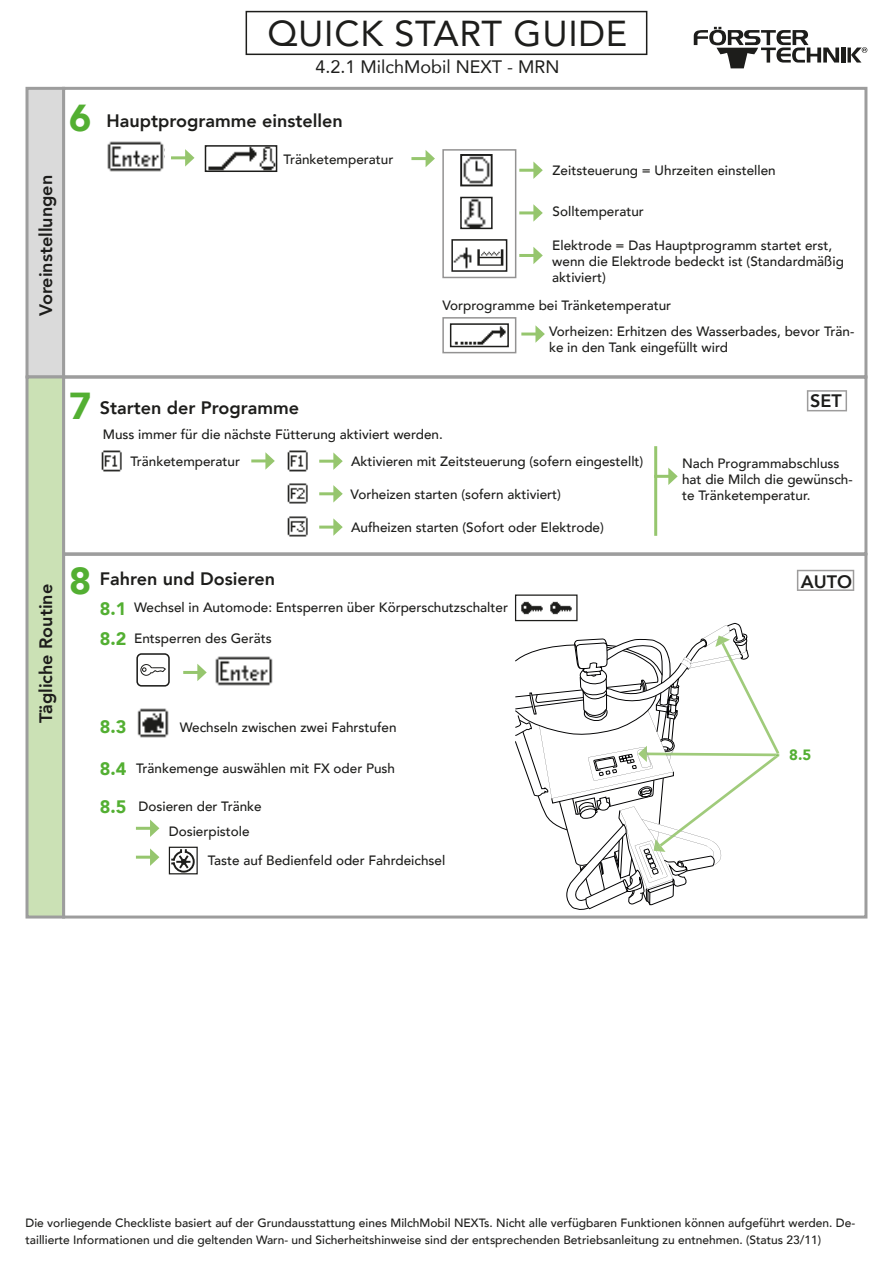
<style>
.page{position:relative;width:893px;height:1263px;background:#fff}
.page>*{position:absolute;margin:0;border:0;box-sizing:border-box;transform-origin:0 0}
.t1{font:900 37.5px "Avenir LT Com";color:#53af32}
.t2{font:36px "Avenir LT Com";letter-spacing:.02em;color:#1d1d1b}
.t3{font:800 18px "Avenir LT Com";color:#1d1d1b}
.t4{font:18px "Avenir LT Com";color:#1d1d1b}
.t5{font:900 18px/30.3px "Avenir LT Com";color:#53af32}
.t6{font:900 14.85px "Avenir LT Com";color:#53af32}
.t7{font:500 13.5px/16.2px "Avenir LT Com";color:#1d1d1b}
.t8{font:500 12px/16.5px "Avenir LT Com";color:#1d1d1b}
</style>
<div class="page">
<hr style="left:841px;top:48px;width:4px;height:15px;background:#1d1d1b">
<svg style="left:694px;top:27px;width:145px;height:41px"></svg>
<svg style="left:847px;top:47px;width:20px;height:16px"></svg>
<div style="left:246px;top:11px;width:401px;height:44px;border:2px solid #1d1d1b"></div>
<div style="left:62px;top:87px;width:805px;height:291px;border:3px solid #9d9d9d"></div>
<div style="left:62px;top:375px;width:805px;height:180px;border:3px solid #9d9d9d"></div>
<div style="left:62px;top:553px;width:805px;height:365px;border:3px solid #9d9d9d"></div>
<div style="left:26px;top:87px;width:39px;height:291px;background:#dadada;border:3px solid #9d9d9d"></div>
<div style="left:26px;top:375px;width:39px;height:543px;background:#cbe1b5;border:3px solid #9d9d9d"></div>
<svg style="left:807px;top:390px;width:40px;height:21px"></svg>
<img style="left:101px;top:450px;width:21px;height:22px">
<img style="left:287px;top:450px;width:44px;height:22px">
<img style="left:287px;top:483px;width:44px;height:21px">
<img style="left:287px;top:516px;width:44px;height:21px">
<hr style="left:251px;top:459px;width:17px;height:3px;background:#96c66e">
<svg style="left:265px;top:452px;width:10px;height:18px"></svg>
<hr style="left:319px;top:460px;width:17px;height:3px;background:#96c66e">
<svg style="left:333px;top:452px;width:10px;height:18px"></svg>
<hr style="left:319px;top:492px;width:17px;height:3px;background:#96c66e">
<svg style="left:333px;top:485px;width:10px;height:17px"></svg>
<hr style="left:319px;top:526px;width:17px;height:3px;background:#96c66e">
<svg style="left:333px;top:518px;width:10px;height:18px"></svg>
<svg style="left:797px;top:570px;width:57px;height:21px"></svg>
<div style="left:136px;top:653px;width:34px;height:34px;border:2px solid #1d1d1b;border-radius:4px"></div>
<svg style="left:140px;top:664px;width:26px;height:12px"></svg>
<img style="left:215px;top:656px;width:57px;height:30px">
<hr style="left:183px;top:671px;width:17px;height:3px;background:#96c66e">
<svg style="left:197px;top:664px;width:10px;height:17px"></svg>
<img style="left:137px;top:708px;width:32px;height:30px">
<hr style="left:136px;top:827px;width:17px;height:3px;background:#96c66e">
<svg style="left:150px;top:819px;width:9px;height:18px"></svg>
<hr style="left:136px;top:856px;width:17px;height:3px;background:#96c66e">
<svg style="left:150px;top:848px;width:9px;height:18px"></svg>
<img style="left:521px;top:601px;width:51px;height:14px">
<div style="left:515px;top:594px;width:63px;height:27px;border:1px solid #1d1d1b"></div>
<svg style="left:515px;top:623px;width:265px;height:287px"></svg>
<div style="left:442px;top:149px;width:74px;height:129px;border:2px solid #939292"></div>
<img style="left:107px;top:141px;width:57px;height:31px">
<img style="left:208px;top:148px;width:66px;height:21px">
<div style="left:205px;top:145px;width:72px;height:27px;border:2px solid #1d1d1b"></div>
<img style="left:463px;top:157px;width:27px;height:26px">
<div style="left:460px;top:154px;width:33px;height:32px;border:2px solid #1d1d1b"></div>
<img style="left:464px;top:200px;width:22px;height:26px">
<div style="left:460px;top:197px;width:33px;height:32px;border:2px solid #1d1d1b"></div>
<hr style="left:171px;top:156px;width:17px;height:3px;background:#96c66e">
<svg style="left:185px;top:149px;width:10px;height:18px"></svg>
<img style="left:454px;top:326px;width:52px;height:18px">
<div style="left:450px;top:323px;width:59px;height:24px;border:2px solid #1d1d1b"></div>
<div style="left:451px;top:239px;width:56px;height:33px;border:2px solid #1d1d1b"></div>
<img style="left:453px;top:242px;width:25px;height:28px">
<img style="left:465px;top:248px;width:51px;height:19px">
<hr style="left:519px;top:169px;width:17px;height:3px;background:#96c66e">
<svg style="left:533px;top:161px;width:10px;height:18px"></svg>
<hr style="left:519px;top:211px;width:17px;height:3px;background:#96c66e">
<svg style="left:533px;top:204px;width:10px;height:18px"></svg>
<hr style="left:519px;top:254px;width:17px;height:3px;background:#96c66e">
<svg style="left:533px;top:247px;width:10px;height:17px"></svg>
<hr style="left:411px;top:157px;width:17px;height:3px;background:#96c66e">
<svg style="left:426px;top:150px;width:9px;height:17px"></svg>
<div style="left:442px;top:317px;width:74px;height:36px;border:2px solid #939292"></div>
<hr style="left:521px;top:332px;width:17px;height:3px;background:#96c66e">
<svg style="left:535px;top:325px;width:10px;height:18px"></svg>
<hr style="left:654px;top:446px;width:3px;height:90px;background:#96c66e">
<hr style="left:654px;top:475px;width:17px;height:3px;background:#96c66e">
<svg style="left:668px;top:468px;width:10px;height:17px"></svg>
<svg style="left:171px;top:849px;width:24px;height:23px"></svg>
<div style="left:169px;top:847px;width:29px;height:27px;border:1px solid #1d1d1b"></div>
<h1 class="t1" style="left:69px;top:95px;width:24px">6</h1>
<h3 class="t3" style="left:35px;top:316px;width:143px;rotate:-90deg">Voreinstellungen</h3>
<h2 class="t2" style="left:267px;top:12px;width:361px">QUICK START GUIDE</h2>
<h3 class="t4" style="left:315px;top:56px;width:246px">4.2.1 MilchMobil NEXT - MRN</h3>
<h3 class="t3" style="left:106px;top:110px;width:238px">Hauptprogramme einstellen</h3>
<p class="t7" style="left:284px;top:152px;width:111px">Tränketemperatur</p>
<p class="t7" style="left:553px;top:163px;width:225px">Zeitsteuerung = Uhrzeiten einstellen</p>
<p class="t7" style="left:553px;top:203px;width:93px">Solltemperatur</p>
<p class="t7" style="left:552px;top:237px;width:293px">Elektrode = Das Hauptprogramm startet erst, wenn die Elektrode bedeckt ist (Standardmäßig aktiviert)</p>
<p class="t7" style="left:549px;top:293px;width:307px;line-height:25px;text-indent:-107px">Vorprogramme bei Tränketemperatur<br>Vorheizen: Erhitzen des Wasserbades, bevor Trän-</p>
<p class="t7" style="left:549px;top:339px;width:181px">ke in den Tank eingefüllt wird</p>
<h3 class="t3" style="left:35px;top:723px;width:140px;rotate:-90deg">Tägliche Routine</h3>
<h1 class="t1" style="left:69px;top:383px;width:24px">7</h1>
<h3 class="t3" style="left:100px;top:397px;width:201px">Starten der Programme</h3>
<p class="t7" style="left:103px;top:426px;width:342px">Muss immer für die nächste Fütterung aktiviert werden.</p>
<p class="t7" style="left:130px;top:453px;width:111px">Tränketemperatur</p>
<p class="t7" style="left:351px;top:453px;width:294px">Aktivieren mit Zeitsteuerung (sofern eingestellt)</p>
<p class="t7" style="left:351px;top:486px;width:212px">Vorheizen starten (sofern aktiviert)</p>
<p class="t7" style="left:351px;top:520px;width:254px">Aufheizen starten (Sofort oder Elektrode)</p>
<h3 class="t3" style="left:810px;top:390px;width:33px">SET</h3>
<p class="t7" style="left:682px;top:455px;width:172px">Nach Programmabschluss hat die Milch die gewünsch&shy;te Tränketemperatur.</p>
<h1 class="t1" style="left:69px;top:558px;width:24px">8</h1>
<h3 class="t3" style="left:100px;top:568px;width:177px">Fahren und Dosieren</h3>
<h3 class="t3" style="left:801px;top:571px;width:53px">AUTO</h3>
<h3 class="t5" style="left:100px;top:593px;width:28px">8.1<br>8.2</h3>
<p class="t7" style="left:134px;top:600px;width:375px">Wechsel in Automode: Entsperren über Körperschutzschalter</p>
<p class="t7" style="left:134px;top:631px;width:139px">Entsperren des Geräts</p>
<h3 class="t5" style="left:100px;top:711px;width:28px">8.3</h3>
<p class="t7" style="left:180px;top:719px;width:218px">Wechseln zwischen zwei Fahrstufen</p>
<h3 class="t5" style="left:100px;top:750px;width:28px;line-height:38.1px">8.4<br>8.5</h3>
<p class="t7" style="left:136px;top:760px;width:261px">Tränkemenge auswählen mit FX oder Push</p>
<p class="t7" style="left:169px;top:794px;width:95px;line-height:25px;text-indent:-30px">Dosieren der Tränke<br>Dosierpistole</p>
<p class="t7" style="left:208px;top:853px;width:239px">Taste auf Bedienfeld oder Fahrdeichsel</p>
<p class="t6" style="left:789px;top:745px;width:24px">8.5</p>
<p class="t8" style="left:26px;top:1215px;width:831px">Die vorliegende Checkliste basiert auf der Grundausstattung eines MilchMobil NEXTs. Nicht alle verfügbaren Funktionen können aufgeführt werden. De&shy;taillierte Informationen und die geltenden Warn- und Sicherheitshinweise sind der entsprechenden Betriebsanleitung zu entnehmen. (Status 23/11)</p>
</div>
